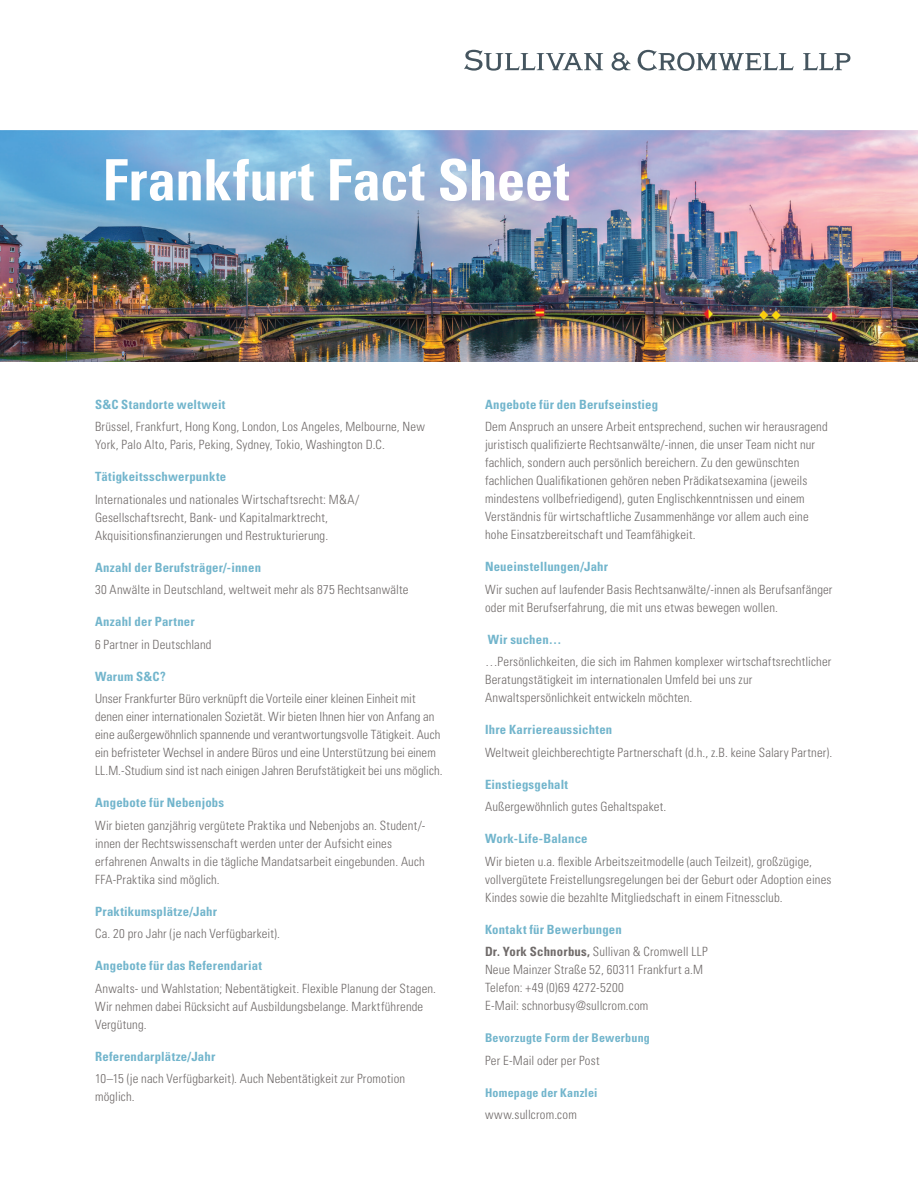
<style>
.page{position:relative;width:918px;height:1188px;background:#fff}
.page>*{position:absolute;margin:0;border:0;box-sizing:border-box;transform-origin:0 0}
.section_subheading{font:700 condensed 57px "Univers LT Std";letter-spacing:.005em;color:#fff}
.body{font:300 condensed 12.75px/18px "Univers LT Std";letter-spacing:.01em;color:#706b6a}
.heading_3{font:700 condensed 12.75px "Univers LT Std";letter-spacing:.015em;color:#72b5cc}
.body-2{font:700 condensed 12.75px "Univers LT Std";letter-spacing:.015em;color:#72b5cc}
.heading_3-2{font:700 condensed 12px "Univers LT Std";letter-spacing:.015em;color:#72b5cc}
.s1{font-weight:700}
</style>
<div class="page">
<svg style="left:803px;top:53px;width:47px;height:17px"></svg>
<svg style="left:612px;top:52px;width:19px;height:19px"></svg>
<svg style="left:464px;top:50px;width:139px;height:21px"></svg>
<svg style="left:638px;top:50px;width:156px;height:21px"></svg>
<img style="left:0;top:131px;width:918px;height:230px">
<p class="section_subheading" style="left:103px;top:145px;width:468px">Frankfurt Fact Sheet</p>
<p class="heading_3" style="left:95px;top:397px;width:132px">S&amp;C Standorte weltweit</p>
<p class="body" style="left:95px;top:418px;width:331px">Brüssel, Frankfurt, Hong Kong, London, Los Angeles, Melbourne, New<br>York, Palo Alto, Paris, Peking, Sydney, Tokio, Washington D.C.</p>
<p class="heading_3" style="left:95px;top:469px;width:133px">Tätigkeitsschwerpunkte</p>
<p class="body" style="left:95px;top:490px;width:266px">Internationales und nationales Wirtschaftsrecht: M&amp;A/<br>Gesellschaftsrecht, Bank- und Kapitalmarktrecht,<br>Akquisitionsfinanzierungen und Restrukturierung.</p>
<p class="heading_3" style="left:95px;top:560px;width:168px">Anzahl der Berufsträger/-innen</p>
<p class="body" style="left:95px;top:581px;width:315px">30 Anwälte in Deutschland, weltweit mehr als 875 Rechtsanwälte</p>
<p class="heading_3" style="left:95px;top:614px;width:101px">Anzahl der Partner</p>
<p class="body" style="left:95px;top:635px;width:118px">6 Partner in Deutschland</p>
<p class="heading_3" style="left:95px;top:669px;width:72px">Warum S&amp;C?</p>
<p class="body" style="left:95px;top:690px;width:349px">Unser Frankfurter Büro verknüpft die Vorteile einer kleinen Einheit mit denen einer internationalen Sozietät. Wir bieten Ihnen hier von Anfang an eine außergewöhnlich spannende und verantwortungsvolle Tätigkeit. Auch ein befristeter Wechsel in andere Büros und eine Unterstützung bei einem LL.M.-Studium sind ist nach einigen Jahren Berufstätigkeit bei uns möglich.</p>
<p class="heading_3" style="left:95px;top:795px;width:131px">Angebote für Nebenjobs</p>
<p class="body" style="left:95px;top:816px;width:332px">Wir bieten ganzjährig vergütete Praktika und Nebenjobs an. Student/- innen der Rechtswissenschaft werden unter der Aufsicht eines erfahrenen Anwalts in die tägliche Mandatsarbeit eingebunden. Auch FFA-Praktika sind möglich.</p>
<p class="heading_3" style="left:95px;top:904px;width:124px">Praktikumsplätze/Jahr</p>
<p class="body" style="left:95px;top:925px;width:187px">Ca. 20 pro Jahr (je nach Verfügbarkeit).</p>
<p class="heading_3" style="left:95px;top:958px;width:169px">Angebote für das Referendariat</p>
<p class="body" style="left:95px;top:979px;width:343px">Anwalts- und Wahlstation; Nebentätigkeit. Flexible Planung der Stagen.<br>Wir nehmen dabei Rücksicht auf Ausbildungsbelange. Marktführende<br>Vergütung.</p>
<p class="heading_3" style="left:95px;top:1049px;width:122px">Referendarplätze/Jahr</p>
<p class="body" style="left:95px;top:1070px;width:312px">10–15 (je nach Verfügbarkeit). Auch Nebentätigkeit zur Promotion möglich.</p>
<p class="body-2" style="left:485px;top:397px;width:175px">Angebote für den Berufseinstieg</p>
<p class="body" style="left:485px;top:418px;width:344px">Dem Anspruch an unsere Arbeit entsprechend, suchen wir herausragend juristisch qualifizierte Rechtsanwälte/-innen, die unser Team nicht nur fachlich, sondern auch persönlich bereichern. Zu den gewünschten fachlichen Qualifikationen gehören neben Prädikatsexamina (jeweils mindestens vollbefriedigend), guten Englischkenntnissen und einem Verständnis für wirtschaftliche Zusammenhänge vor allem auch eine hohe Einsatzbereitschaft und Teamfähigkeit.</p>
<p class="heading_3" style="left:485px;top:559px;width:125px">Neueinstellungen/Jahr</p>
<p class="body" style="left:485px;top:580px;width:349px">Wir suchen auf laufender Basis Rechtsanwälte/-innen als Berufsanfänger oder mit Berufserfahrung, die mit uns etwas bewegen wollen.</p>
<p class="heading_3" style="left:488px;top:632px;width:75px">Wir suchen…</p>
<p class="body" style="left:485px;top:653px;width:348px">…Persönlichkeiten, die sich im Rahmen komplexer wirtschaftsrechtlicher<br>Beratungstätigkeit im internationalen Umfeld bei uns zur<br>Anwaltspersönlichkeit entwickeln möchten.</p>
<p class="heading_3" style="left:485px;top:722px;width:129px">Ihre Karriereaussichten</p>
<p class="body" style="left:485px;top:743px;width:349px">Weltweit gleichberechtigte Partnerschaft (d.h., z.B. keine Salary Partner).</p>
<p class="heading_3" style="left:485px;top:777px;width:85px">Einstiegsgehalt</p>
<p class="body" style="left:485px;top:798px;width:183px">Außergewöhnlich gutes Gehaltspaket.</p>
<p class="heading_3" style="left:485px;top:831px;width:104px">Work-Life-Balance</p>
<p class="body" style="left:485px;top:852px;width:348px">Wir bieten u.a. flexible Arbeitszeitmodelle (auch Teilzeit), großzügige, vollvergütete Freistellungsregelungen bei der Geburt oder Adoption eines<br>Kindes sowie die bezahlte Mitgliedschaft in einem Fitnessclub.</p>
<p class="heading_3" style="left:485px;top:922px;width:138px">Kontakt für Bewerbungen</p>
<p class="body" style="left:485px;top:943px;width:224px"><span class="s1">Dr. York Schnorbus,</span> Sullivan &amp; Cromwell LLP Neue Mainzer Straße 52, 60311 Frankfurt a.M Telefon: +49 (0)69 4272-5200<br>E-Mail: schnorbusy@sullcrom.com</p>
<p class="heading_3-2" style="left:485px;top:1031px;width:166px">Bevorzugte Form der Bewerbung</p>
<p class="body" style="left:485px;top:1051px;width:116px">Per E-Mail oder per Post</p>
<p class="heading_3-2" style="left:485px;top:1085px;width:114px">Homepage der Kanzlei</p>
<p class="body" style="left:485px;top:1106px;width:93px">www.sullcrom.com</p>
</div>
